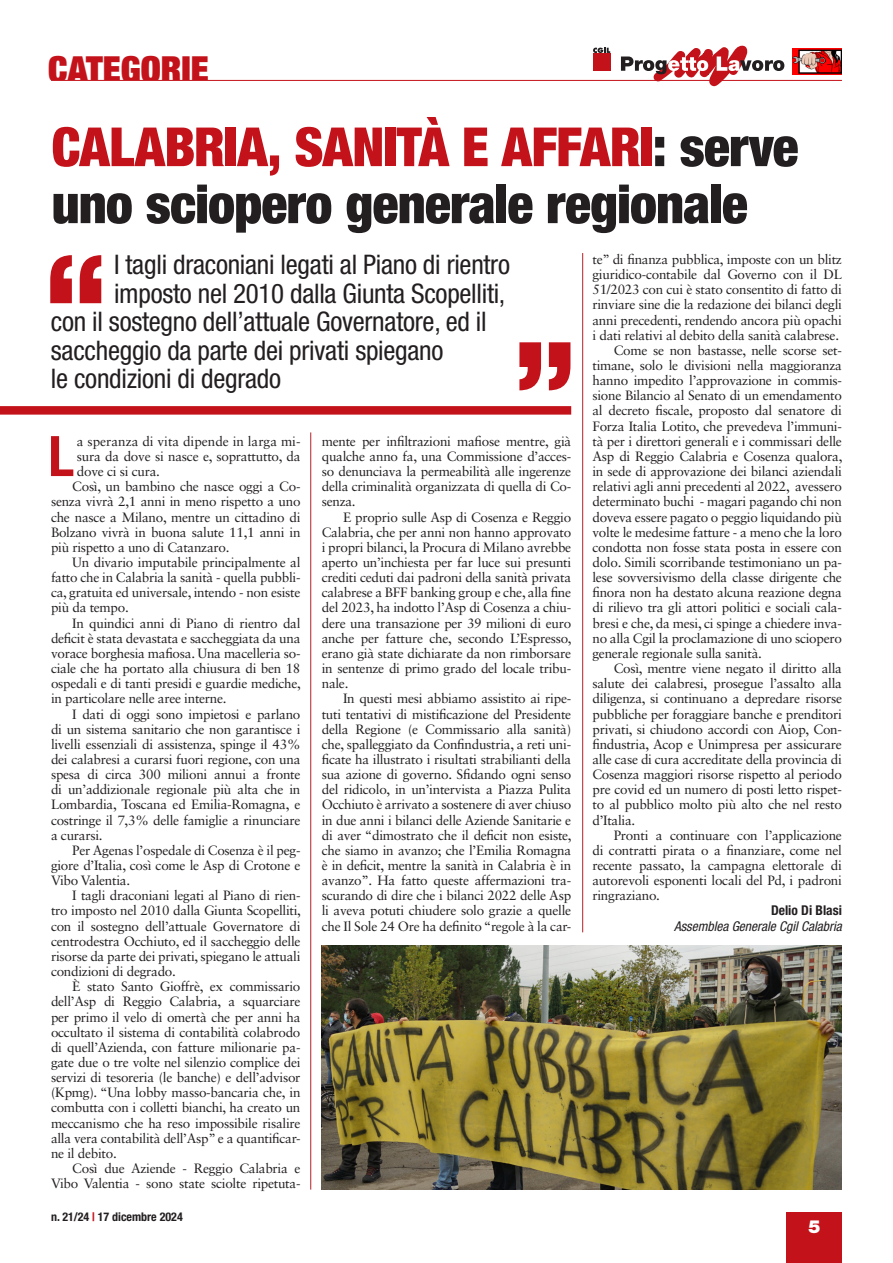
<style>
.page{position:relative;width:893px;height:1263px;background:#fff}
.page>*{position:absolute;margin:0;border:0;box-sizing:border-box;transform-origin:0 0}
.t1{font:700 condensed 55.95px "Helvetica Neue LT Std";color:#c4121a}
.Titolo_ok{font:900 condensed 54px/57px "Helvetica Neue LT Std";letter-spacing:-.015em;color:#231f20}
.t2{font:900 condensed 36px "Helvetica Neue LT Std";color:#c4121a}
.Sommario{font:condensed 27px "Helvetica Neue LT Std";letter-spacing:-.01em;color:#231f20}
.t3{font:900 18px "Helvetica Neue LT Std";color:#fff}
.t4{font:13.5px/15.1px "Sabon LT Std";letter-spacing:-.02em;color:#231f20;text-align:justify}
.Firma{font:italic condensed 13.5px "Helvetica Neue LT Std";color:#231f20}
.Firma-2{font:700 condensed 13.5px "Helvetica Neue LT Std";color:#231f20}
.t5{font:700 condensed 12px "Helvetica Neue LT Std";color:#231f20}
.s1{color:#c4121a}
</style>
<div class="page">
<svg style="left:621px;top:46px;width:163px;height:40px"></svg>
<svg style="left:593px;top:48px;width:17px;height:5px"></svg>
<div style="left:593px;top:54px;width:17px;height:17px;background:#c4121a"></div>
<div style="left:787px;top:1212px;width:55px;height:51px;background:#c4121a"></div>
<img style="left:792px;top:49px;width:49px;height:25px">
<hr style="left:51px;top:80px;width:791px;height:1px;background:#c4121a">
<div style="left:0;top:406px;width:571px;height:9px;background:#c4121a"></div>
<hr style="left:310px;top:432px;width:1px;height:757px;background:#b32024">
<hr style="left:582px;top:253px;width:1px;height:679px;background:#b32024">
<svg style="left:50px;top:255px;width:51px;height:48px"></svg>
<svg style="left:519px;top:342px;width:51px;height:48px"></svg>
<img style="left:322px;top:945px;width:520px;height:244px">
<p class="t2" style="left:48px;top:46px;width:162px">CATEGORIE</p>
<p class="Titolo_ok" style="left:52px;top:118px;width:748px"><span class="s1">CALABRIA, SANITÀ E AFFARI</span>: serve uno sciopero generale regionale</p>
<p class="Sommario" style="left:114px;top:249px;width:397px">I tagli draconiani legati al Piano di rientro</p>
<p class="Sommario" style="left:114px;top:278px;width:393px">imposto nel 2010 dalla Giunta Scopelliti,</p>
<p class="Sommario" style="left:51px;top:306px;width:437px">con il sostegno dell’attuale Governatore, ed il</p>
<p class="Sommario" style="left:51px;top:335px;width:394px">saccheggio da parte dei privati spiegano</p>
<p class="Sommario" style="left:51px;top:363px;width:232px">le condizioni di degrado</p>
<p class="t4" style="left:592px;top:252px;width:251px">te” di finanza pubblica, imposte con un blitz giuridico-contabile dal Governo con il DL 51/2023 con cui è stato consentito di fatto di rinviare sine die la redazione dei bilanci degli anni precedenti, rendendo ancora più opachi i dati relativi al debito della sanità calabrese.</p>
<p class="t4" style="left:592px;top:342px;width:251px;text-indent:21px">Come se non bastasse, nelle scorse set&shy;timane, solo le divisioni nella maggioranza hanno impedito l’approvazione in commis&shy;sione Bilancio al Senato di un emendamento al decreto fiscale, proposto dal senatore di Forza Italia Lotito, che prevedeva l’immuni&shy;tà per i direttori generali e i commissari delle Asp di Reggio Calabria e Cosenza qualora, in sede di approvazione dei bilanci aziendali relativi agli anni precedenti al 2022, avessero determinato buchi - magari pagando chi non doveva essere pagato o peggio liquidando più volte le medesime fatture - a meno che la loro condotta non fosse stata posta in essere con dolo. Simili scorribande testimoniano un pa&shy;lese sovversivismo della classe dirigente che finora non ha destato alcuna reazione degna di rilievo tra gli attori politici e sociali cala&shy;bresi e che, da mesi, ci spinge a chiedere inva&shy;no alla Cgil la proclamazione di uno sciopero generale regionale sulla sanità.</p>
<p class="t4" style="left:592px;top:661px;width:251px;text-indent:21px">Così, mentre viene negato il diritto alla salute dei calabresi, prosegue l’assalto alla diligenza, si continuano a depredare risorse pubbliche per foraggiare banche e prenditori privati, si chiudono accordi con Aiop, Con&shy;findustria, Acop e Unimpresa per assicurare alle case di cura accreditate della provincia di Cosenza maggiori risorse rispetto al periodo pre covid ed un numero di posti letto rispet&shy;to al pubblico molto più alto che nel resto d’Italia.</p>
<p class="t4" style="left:592px;top:827px;width:251px;text-indent:21px">Pronti a continuare con l’applicazione di contratti pirata o a finanziare, come nel recente passato, la campagna elettorale di autorevoli esponenti locali del Pd, i padroni ringraziano.</p>
<p class="Firma-2" style="left:771px;top:902px;width:72px">Delio Di Blasi</p>
<p class="Firma" style="left:674px;top:918px;width:169px">Assemblea Generale Cgil Calabria</p>
<p class="t1" style="left:48px;top:422px;width:27px">L</p>
<p class="t4" style="left:77px;top:433px;width:225px">a speranza di vita dipende in larga mi&shy;sura da dove si nasce e, soprattutto, da dove ci si cura.</p>
<p class="t4" style="left:51px;top:479px;width:251px;text-indent:21px">Così, un bambino che nasce oggi a Co&shy;senza vivrà 2,1 anni in meno rispetto a uno che nasce a Milano, mentre un cittadino di Bolzano vivrà in buona salute 11,1 anni in più rispetto a uno di Catanzaro.</p>
<p class="t4" style="left:51px;top:555px;width:251px;text-indent:21px">Un divario imputabile principalmente al fatto che in Calabria la sanità - quella pubbli&shy;ca, gratuita ed universale, intendo - non esiste più da tempo.</p>
<p class="t4" style="left:51px;top:615px;width:251px;text-indent:21px">In quindici anni di Piano di rientro dal deficit è stata devastata e saccheggiata da una vorace borghesia mafiosa. Una macelleria so&shy;ciale che ha portato alla chiusura di ben 18 ospedali e di tanti presidi e guardie mediche, in particolare nelle aree interne.</p>
<p class="t4" style="left:51px;top:706px;width:251px;text-indent:21px">I dati di oggi sono impietosi e parlano di un sistema sanitario che non garantisce i livelli essenziali di assistenza, spinge il 43% dei calabresi a curarsi fuori regione, con una spesa di circa 300 milioni annui a fronte di un’addizionale regionale più alta che in Lombardia, Toscana ed Emilia-Romagna, e costringe il 7,3% delle famiglie a rinunciare a curarsi.</p>
<p class="t4" style="left:51px;top:842px;width:251px;text-indent:21px">Per Agenas l’ospedale di Cosenza è il peg&shy;giore d’Italia, così come le Asp di Crotone e Vibo Valentia.</p>
<p class="t4" style="left:51px;top:888px;width:251px;text-indent:21px">I tagli draconiani legati al Piano di rien&shy;tro imposto nel 2010 dalla Giunta Scopelliti, con il sostegno dell’attuale Governatore di centrodestra Occhiuto, ed il saccheggio delle risorse da parte dei privati, spiegano le attuali condizioni di degrado.</p>
<p class="t4" style="left:51px;top:979px;width:251px;text-indent:21px">È stato Santo Gioffrè, ex commissario dell’Asp di Reggio Calabria, a squarciare per primo il velo di omertà che per anni ha occultato il sistema di contabilità colabrodo di quell’Azienda, con fatture milionarie pa&shy;gate due o tre volte nel silenzio complice dei servizi di tesoreria (le banche) e dell’advisor (Kpmg). “Una lobby masso-bancaria che, in combutta con i colletti bianchi, ha creato un meccanismo che ha reso impossibile risalire alla vera contabilità dell’Asp” e a quantificar&shy;ne il debito.</p>
<p class="t4" style="left:51px;top:1161px;width:251px;text-align:right">Così due Aziende - Reggio Calabria e<br>Vibo Valentia - sono state sciolte ripetuta-</p>
<p class="t4" style="left:322px;top:433px;width:251px">mente per infiltrazioni mafiose mentre, già qualche anno fa, una Commissione d’acces&shy;so denunciava la permeabilità alle ingerenze della criminalità organizzata di quella di Co&shy;senza.</p>
<p class="t4" style="left:322px;top:509px;width:251px;text-indent:21px">E proprio sulle Asp di Cosenza e Reggio Calabria, che per anni non hanno approvato i propri bilanci, la Procura di Milano avrebbe aperto un’inchiesta per far luce sui presunti crediti ceduti dai padroni della sanità privata calabrese a BFF banking group e che, alla fine del 2023, ha indotto l’Asp di Cosenza a chiu&shy;dere una transazione per 39 milioni di euro anche per fatture che, secondo L’Espresso, erano già state dichiarate da non rimborsare in sentenze di primo grado del locale tribu&shy;nale.</p>
<p class="t4" style="left:322px;top:691px;width:251px;text-indent:21px">In questi mesi abbiamo assistito ai ripe&shy;tuti tentativi di mistificazione del Presidente della Regione (e Commissario alla sanità) che, spalleggiato da Confindustria, a reti uni&shy;ficate ha illustrato i risultati strabilianti della sua azione di governo. Sfidando ogni senso del ridicolo, in un’intervista a Piazza Pulita Occhiuto è arrivato a sostenere di aver chiuso in due anni i bilanci delle Aziende Sanitarie e di aver “dimostrato che il deficit non esiste, che siamo in avanzo; che l’Emilia Romagna è in deficit, mentre la sanità in Calabria è in avanzo”. Ha fatto queste affermazioni tra&shy;scurando di dire che i bilanci 2022 delle Asp li aveva potuti chiudere solo grazie a quelle che Il Sole 24 Ore ha definito “regole à la car-</p>
<p class="t5" style="left:51px;top:1209px;width:133px">n. 21/24 <span class="s1">|</span> 17 dicembre 2024</p>
<h3 class="t3" style="left:808px;top:1216px;width:14px">5</h3>
</div>
